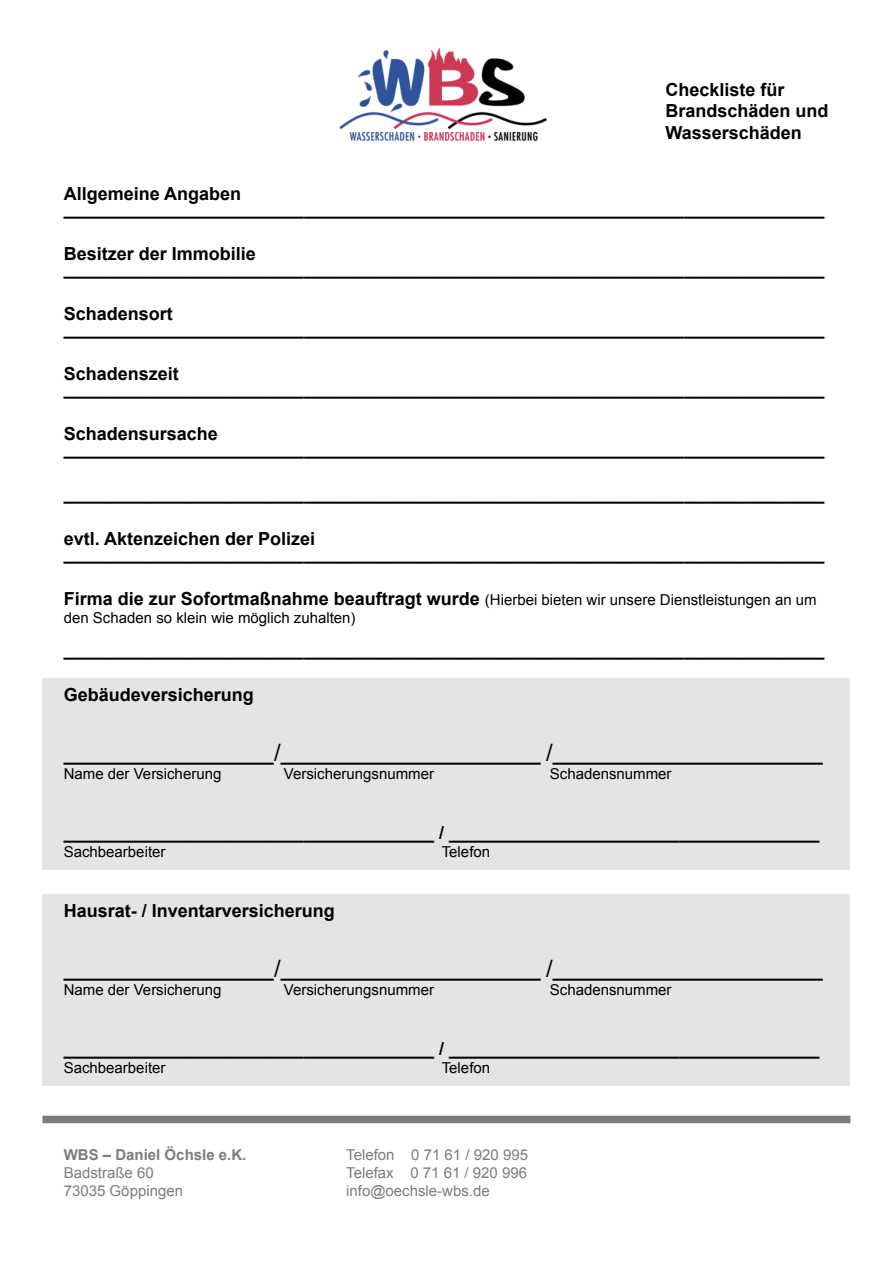
<style>
.page{position:relative;width:893px;height:1263px;background:#fff}
.page>*{position:absolute;margin:0;border:0;box-sizing:border-box;transform-origin:0 0}
.t1{font:700 18px/15px "Arial";color:#000}
.t2{font:15px/18px "Arial";color:#000}
.t3{font:15px/18px "Arial";color:#7b7c7e}
.t4{font:700 15px "Arial";color:#7b7c7e}
.s1{font-weight:700;font-size:18px}
.s2{font-weight:400;font-size:24px}
</style>
<div class="page">
<img style="left:339px;top:47px;width:209px;height:95px">
<div style="left:43px;top:894px;width:807px;height:191px;background:#e3e4e4"></div>
<div style="left:43px;top:678px;width:807px;height:191px;background:#e3e4e4"></div>
<div style="left:43px;top:1116px;width:807px;height:7px;background:#7b7c7e"></div>
<p class="t1" style="left:665px;top:79px;width:165px;line-height:21.6px">Checkliste für<br>Brandschäden und<br>Wasserschäden</p>
<p class="t1" style="left:64px;top:187px;width:762px">Allgemeine Angaben ____________________________________________________________________________</p>
<p class="t1" style="left:64px;top:247px;width:762px">Besitzer der Immobilie ____________________________________________________________________________</p>
<p class="t1" style="left:64px;top:307px;width:762px">Schadensort ____________________________________________________________________________</p>
<p class="t1" style="left:64px;top:367px;width:762px">Schadenszeit ____________________________________________________________________________</p>
<p class="t1" style="left:64px;top:427px;width:762px">Schadensursache ____________________________________________________________________________</p>
<p class="t1" style="left:64px;top:487px;width:762px">____________________________________________________________________________</p>
<p class="t1" style="left:64px;top:532px;width:762px">evtl. Aktenzeichen der Polizei ____________________________________________________________________________</p>
<p class="t2" style="left:64px;top:591px;width:754px"><span class="s1">Firma die zur Sofortmaßnahme beauftragt wurde</span> (Hierbei bieten wir unsere Dienstleistungen an um den Schaden so klein wie möglich zuhalten)</p>
<p class="t1" style="left:64px;top:643px;width:762px">____________________________________________________________________________</p>
<p class="t1" style="left:64px;top:688px;width:192px">Gebäudeversicherung</p>
<p class="t1" style="left:64px;top:748px;width:761px">_____________________<span class="s2">/</span>__________________________ <span class="s2">/</span>___________________________</p>
<p class="t2" style="left:64px;top:765px;width:159px">Name der Versicherung</p>
<p class="t2" style="left:284px;top:765px;width:152px">Versicherungsnummer</p>
<p class="t2" style="left:550px;top:765px;width:123px">Schadensnummer</p>
<p class="t1" style="left:64px;top:826px;width:757px">_____________________________________ / _____________________________________</p>
<p class="t2" style="left:64px;top:843px;width:103px">Sachbearbeiter</p>
<p class="t2" style="left:442px;top:843px;width:50px">Telefon</p>
<p class="t1" style="left:64px;top:904px;width:273px">Hausrat- / Inventarversicherung</p>
<p class="t1" style="left:64px;top:964px;width:761px">_____________________<span class="s2">/</span>__________________________ <span class="s2">/</span>___________________________</p>
<p class="t2" style="left:64px;top:981px;width:159px">Name der Versicherung</p>
<p class="t2" style="left:284px;top:981px;width:152px">Versicherungsnummer</p>
<p class="t2" style="left:550px;top:981px;width:123px">Schadensnummer</p>
<p class="t1" style="left:64px;top:1042px;width:757px">_____________________________________ / _____________________________________</p>
<p class="t2" style="left:64px;top:1059px;width:103px">Sachbearbeiter</p>
<p class="t2" style="left:442px;top:1059px;width:50px">Telefon</p>
<p class="t4" style="left:64px;top:1144px;width:184px">WBS – Daniel Öchsle e.K.</p>
<p class="t3" style="left:64px;top:1163px;width:121px">Badstraße 60<br>73035 Göppingen</p>
<p class="t3" style="left:346px;top:1145px;width:183px;text-align:justify">Telefon 0 71 61 / 920 995<br>Telefax 0 71 61 / 920 996 info@oechsle-wbs.de</p>
</div>
